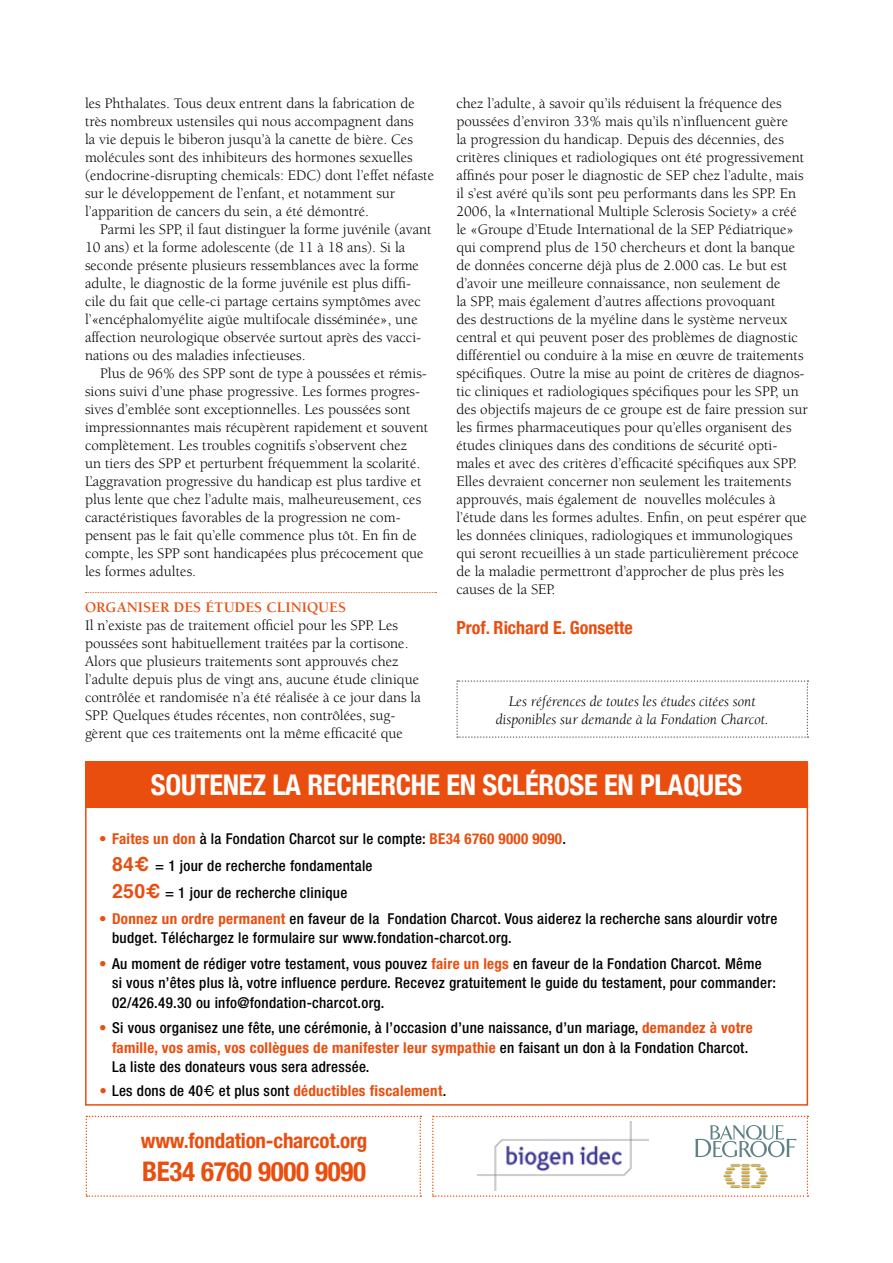
<style>
.page{position:relative;width:893px;height:1263px;background:#fff}
.page>*{position:absolute;margin:0;border:0;box-sizing:border-box;transform-origin:0 0}
.t1{font:700 condensed 28.5px "Helvetica Neue";letter-spacing:-.01em;color:#fff}
.t2{font:700 condensed 28.5px "Helvetica Neue";letter-spacing:.1em;color:#fff}
.t3{font:700 condensed 27px "Helvetica Neue";letter-spacing:-.01em;color:#e94e0f}
.t4{font:700 condensed 21px "Helvetica Neue";letter-spacing:-.01em;color:#e94e0f}
.t5{font:700 condensed 18px "Helvetica Neue";color:#e94e0f}
.t6{font:15px/18px "Berkeley";color:#000}
.t7{font:500 condensed 15px/19.5px "Helvetica Neue";letter-spacing:.02em;color:#000}
.t8{font:italic 15px/18px "Berkeley";color:#000;text-align:center}
.t9{font:700 15px "Berkeley";color:#e94e0f}
.s1{color:#e94e0f}
.s2{font-weight:700;color:#e94e0f}
.s3{font-family:"Helvetica";font-weight:700;font-stretch:normal;font-size:19.5px;color:#e94e0f}
.s4{font-family:"Helvetica";font-weight:400;font-stretch:normal}
</style>
<div class="page">
<div style="left:85px;top:761px;width:722px;height:47px;background:#e94e0f"></div>
<svg style="left:85px;top:592px;width:351px;height:1px"></svg>
<svg style="left:456px;top:680px;width:352px;height:58px"></svg>
<div style="left:85px;top:761px;width:723px;height:345px;border:2px solid #e94e0f"></div>
<svg style="left:86px;top:1116px;width:335px;height:81px"></svg>
<svg style="left:432px;top:1116px;width:376px;height:81px"></svg>
<img style="left:477px;top:1121px;width:172px;height:70px">
<p class="t6" style="left:85px;top:95px;width:351px">les Phthalates. Tous deux entrent dans la fabrication de très nombreux ustensiles qui nous accompagnent dans<br>la vie depuis le biberon jusqu’à la canette de bière. Ces molécules sont des inhibiteurs des hormones sexuelles (endocrine-disrupting chemicals: EDC) dont l’effet néfaste sur le développement de l’enfant, et notamment sur l’apparition de cancers du sein, a été démontré.</p>
<p class="t6" style="left:85px;top:221px;width:348px;text-indent:15px">Parmi les SPP, il faut distinguer la forme juvénile (avant 10 ans) et la forme adolescente (de 11 à 18 ans). Si la seconde présente plusieurs ressemblances avec la forme adulte, le diagnostic de la forme juvénile est plus diffi&shy;cile du fait que celle-ci partage certains symptômes avec l’«encéphalomyélite aigüe multifocale disséminée», une affection neurologique observée surtout après des vacci&shy;nations ou des maladies infectieuses.</p>
<p class="t6" style="left:85px;top:365px;width:345px;text-indent:15px">Plus de 96% des SPP sont de type à poussées et rémis&shy;sions suivi d’une phase progressive. Les formes progres&shy;sives d’emblée sont exceptionnelles. Les poussées sont impressionnantes mais récupèrent rapidement et souvent complètement. Les troubles cognitifs s’observent chez<br>un tiers des SPP et perturbent fréquemment la scolarité.<br>L’aggravation progressive du handicap est plus tardive et plus lente que chez l’adulte mais, malheureusement, ces caractéristiques favorables de la progression ne com&shy;pensent pas le fait qu’elle commence plus tôt. En fin de compte, les SPP sont handicapées plus précocement que les formes adultes.</p>
<p class="t9" style="left:85px;top:599px;width:263px">ORGANISER DES ÉTUDES CLINIQUES</p>
<p class="t6" style="left:85px;top:617px;width:337px">Il n’existe pas de traitement officiel pour les SPP. Les poussées sont habituellement traitées par la cortisone.<br>Alors que plusieurs traitements sont approuvés chez l’adulte depuis plus de vingt ans, aucune étude clinique contrôlée et randomisée n’a été réalisée à ce jour dans la SPP. Quelques études récentes, non contrôlées, sug&shy;gèrent que ces traitements ont la même efficacité que</p>
<p class="t6" style="left:456px;top:95px;width:353px">chez l’adulte, à savoir qu’ils réduisent la fréquence des poussées d’environ 33% mais qu’ils n’influencent guère<br>la progression du handicap. Depuis des décennies, des critères cliniques et radiologiques ont été progressivement affinés pour poser le diagnostic de SEP chez l’adulte, mais il s’est avéré qu’ils sont peu performants dans les SPP. En 2006, la «International Multiple Sclerosis Society» a créé le «Groupe d’Etude International de la SEP Pédiatrique» qui comprend plus de 150 chercheurs et dont la banque de données concerne déjà plus de 2.000 cas. Le but est d’avoir une meilleure connaissance, non seulement de<br>la SPP, mais également d’autres affections provoquant<br>des destructions de la myéline dans le système nerveux central et qui peuvent poser des problèmes de diagnostic différentiel ou conduire à la mise en œuvre de traitements spécifiques. Outre la mise au point de critères de diagnos&shy;tic cliniques et radiologiques spécifiques pour les SPP, un des objectifs majeurs de ce groupe est de faire pression sur les firmes pharmaceutiques pour qu’elles organisent des études cliniques dans des conditions de sécurité opti&shy;males et avec des critères d’efficacité spécifiques aux SPP.<br>Elles devraient concerner non seulement les traitements approuvés, mais également de nouvelles molécules à l’étude dans les formes adultes. Enfin, on peut espérer que les données cliniques, radiologiques et immunologiques qui seront recueillies à un stade particulièrement précoce de la maladie permettront d’approcher de plus près les causes de la SEP.</p>
<p class="t5" style="left:456px;top:616px;width:178px">PROF. RICHARD E. GONSETTE</p>
<p class="t8" style="left:496px;top:692px;width:274px">Les références de toutes les études citées sont disponibles sur demande à la Fondation Charcot.</p>
<h1 class="t1" style="left:151px;top:767px;width:45px">SOUTENEZ</h1>
<h1 class="t1" style="left:272px;top:767px;width:51px">LA RECHERCHE</h1>
<h1 class="t2" style="left:446px;top:767px;width:268px">ENSCLÉROSEENPLAQUES</h1>
<p class="t7" style="left:112px;top:825px;width:455px;line-height:27px;text-indent:-13px"><span class="s1">•</span> <span class="s2">Faites un don</span> à la Fondation Charcot sur le compte: <span class="s2">BE34 6760 9000 9090</span>.<br><span class="s3">84€</span> = 1 jour de recherche fondamentale<br><span class="s3">250€</span> = 1 jour de recherche clinique</p>
<p class="t7" style="left:112px;top:908px;width:667px;text-indent:-13px"><span class="s1">•</span> <span class="s2">Donnez un ordre permanent</span> en faveur de la Fondation Charcot. Vous aiderez la recherche sans alourdir votre budget. Téléchargez le formulaire sur www.fondation-charcot.org.</p>
<p class="t7" style="left:112px;top:953px;width:665px;text-indent:-13px"><span class="s1">•</span> Au moment de rédiger votre testament, vous pouvez <span class="s2">faire un legs</span> en faveur de la Fondation Charcot. Même<br>si vous n’êtes plus là, votre influence perdure. Recevez gratuitement le guide du testament, pour commander:<br>02/426.49.30 ou info@fondation-charcot.org.</p>
<p class="t7" style="left:112px;top:1018px;width:642px;text-indent:-13px"><span class="s1">•</span> Si vous organisez une fête, une cérémonie, à l’occasion d’une naissance, d’un mariage, <span class="s2">demandez à votre famille, vos amis, vos collègues de manifester leur sympathie</span> en faisant un don à la Fondation Charcot.<br>La liste des donateurs vous sera adressée.</p>
<p class="t7" style="left:99px;top:1081px;width:349px"><span class="s1">•</span> Les dons de 40<span class="s4">€</span> et plus sont <span class="s2">déductibles fiscalement</span>.</p>
<h3 class="t4" style="left:141px;top:1128px;width:228px">WWW.FONDATION-CHARCOT.ORG</h3>
<h2 class="t3" style="left:142px;top:1154px;width:226px">BE34 6760 9000 9090</h2>
</div>
